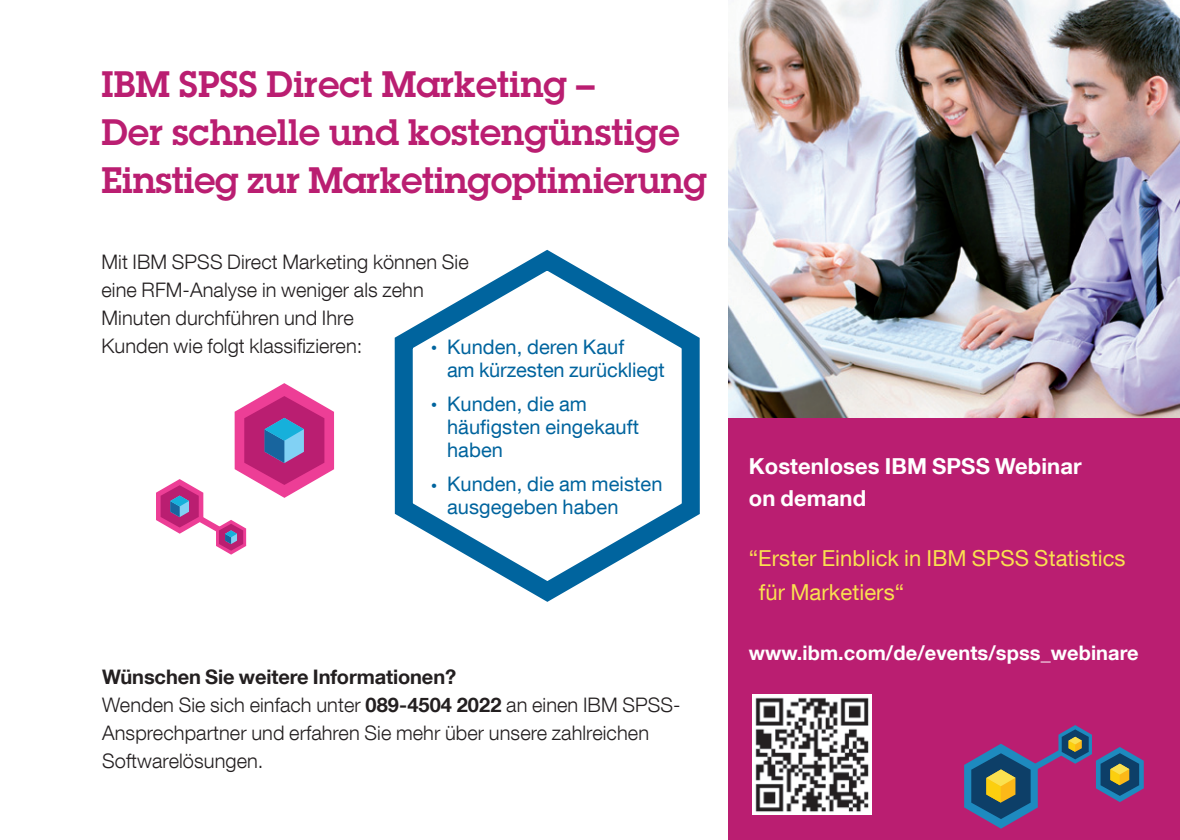
<style>
.page{position:relative;width:1180px;height:840px;background:#fff}
.page>*{position:absolute;margin:0;border:0;box-sizing:border-box;transform-origin:0 0}
.t1{font:600 36px/48px "Lubalin Graph Std";letter-spacing:.005em;color:#ba1e71}
.t2{font:22px/34px "Helvetica Neue LT Com";letter-spacing:.005em;color:#fae150}
.t3{font:700 22px/32px "Helvetica Neue LT Com";letter-spacing:.005em;color:#fff}
.t4{font:300 20px/28px "Helvetica Neue LT Com";letter-spacing:.005em;color:#231f20}
.t5{font:20px/23px "Helvetica Neue LT Com";letter-spacing:.005em;color:#00649e}
.t6{font:700 20px "Helvetica Neue LT Com";letter-spacing:.005em;color:#fff}
.s1{font-size:12px}
.s2{font-weight:700}
</style>
<div class="page">
<svg style="left:394px;top:249px;width:306px;height:353px"></svg>
<img style="left:729px;top:0;width:450px;height:418px">
<div style="left:729px;top:418px;width:450px;height:421px;background:#ba1e71"></div>
<svg style="left:964px;top:725px;width:179px;height:103px"></svg>
<svg style="left:156px;top:383px;width:178px;height:171px"></svg>
<img style="left:752px;top:694px;width:119px;height:119px">
<h1 class="t1" style="left:101px;top:59px;width:607px">IBM SPSS Direct Marketing –<br>Der schnelle und kostengünstige<br>Einstieg zur Marketingoptimierung</h1>
<p class="t4" style="left:101px;top:247px;width:368px">Mit IBM SPSS Direct Marketing können Sie eine RFM-Analyse in weniger als zehn Minuten durchführen und Ihre<br>Kunden wie folgt klassifizieren:</p>
<p class="t5" style="left:447px;top:334px;width:219px;text-indent:-16px"><span class="s1">•</span> Kunden, deren Kauf<br>am kürzesten zurückliegt</p>
<p class="t5" style="left:447px;top:391px;width:193px;text-indent:-16px"><span class="s1">•</span> Kunden, die am häufigsten eingekauft haben</p>
<p class="t5" style="left:447px;top:471px;width:217px;text-indent:-16px"><span class="s1">•</span> Kunden, die am meisten ausgegeben haben</p>
<p class="t4" style="left:102px;top:662px;width:580px"><span class="s2">Wünschen Sie weitere Informationen?<br></span>Wenden Sie sich einfach unter <span class="s2">089-4504 2022</span> an einen IBM SPSS-Ansprechpartner und erfahren Sie mehr über unsere zahlreichen Softwarelösungen.</p>
<p class="t3" style="left:748px;top:449px;width:334px">Kostenloses IBM SPSS Webinar on demand</p>
<p class="t2" style="left:758px;top:540px;width:368px;text-indent:-10px">“Erster Einblick in IBM SPSS Statistics für Marketiers“</p>
<p class="t6" style="left:748px;top:640px;width:391px">www.ibm.com/de/events/spss_webinare</p>
</div>
